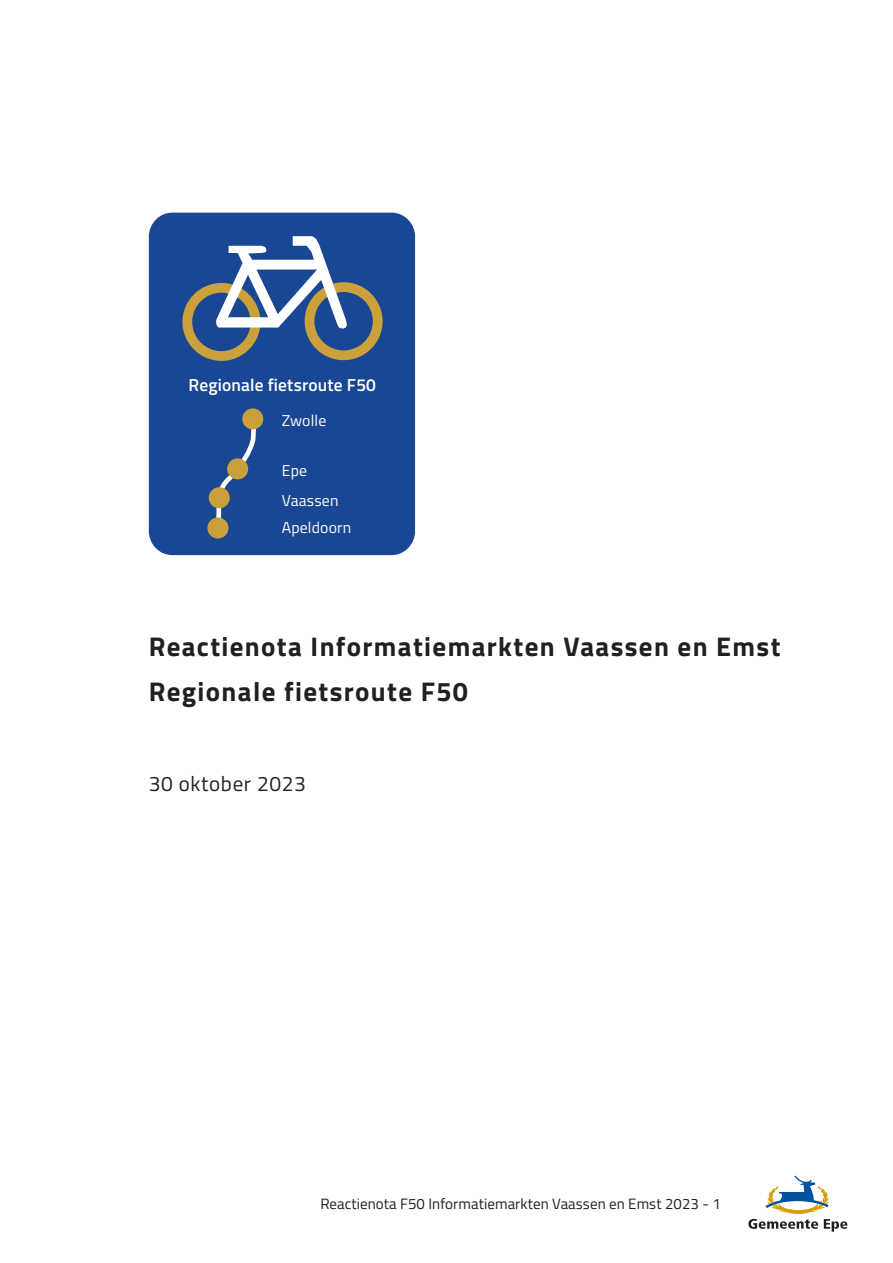
<style>
.page{position:relative;width:893px;height:1263px;background:#fff}
.page>*{position:absolute;margin:0;border:0;box-sizing:border-box;transform-origin:0 0}
.t1{font:700 27px "Titillium";letter-spacing:.05em;color:#231f20}
.t2{font:21px "Titillium";letter-spacing:.03em;color:#231f20}
.t3{font:600 17.4px "Titillium";letter-spacing:.01em;color:#fff}
.t4{font:15.75px/29.7px "Titillium";letter-spacing:.01em;color:#fff}
.t5{font:15px "Titillium";letter-spacing:.005em;color:#231f20}
</style>
<div class="page">
<svg style="left:748px;top:1176px;width:99px;height:56px"></svg>
<div style="left:149px;top:213px;width:266px;height:342px;background:#1a4794;border-radius:24px"></div>
<svg style="left:182px;top:236px;width:201px;height:125px"></svg>
<svg style="left:213px;top:424px;width:44px;height:102px"></svg>
<div style="left:242px;top:408px;width:21px;height:21px;background:#c9a03a;border-radius:50%"></div>
<div style="left:207px;top:517px;width:21px;height:21px;background:#c9a03a;border-radius:50%"></div>
<div style="left:227px;top:458px;width:21px;height:21px;background:#c9a03a;border-radius:50%"></div>
<div style="left:209px;top:487px;width:21px;height:21px;background:#c9a03a;border-radius:50%"></div>
<p class="t3" style="left:188px;top:372px;width:189px">Regionale fietsroute F50</p>
<p class="t4" style="left:282px;top:404px;width:46px">Zwolle</p>
<p class="t4" style="left:282px;top:455px;width:58px">Epe<br>Vaassen</p>
<p class="t4" style="left:282px;top:512px;width:71px">Apeldoorn</p>
<p class="t1" style="left:149px;top:626px;width:633px">Reactienota Informatiemarkten Vaassen en Emst</p>
<p class="t1" style="left:149px;top:671px;width:321px">Regionale fietsroute F50</p>
<p class="t2" style="left:149px;top:768px;width:159px">30 oktober 2023</p>
<p class="t5" style="left:320px;top:1192px;width:402px">Reactienota F50 Informatiemarkten Vaassen en Emst 2023 - 1</p>
</div>
